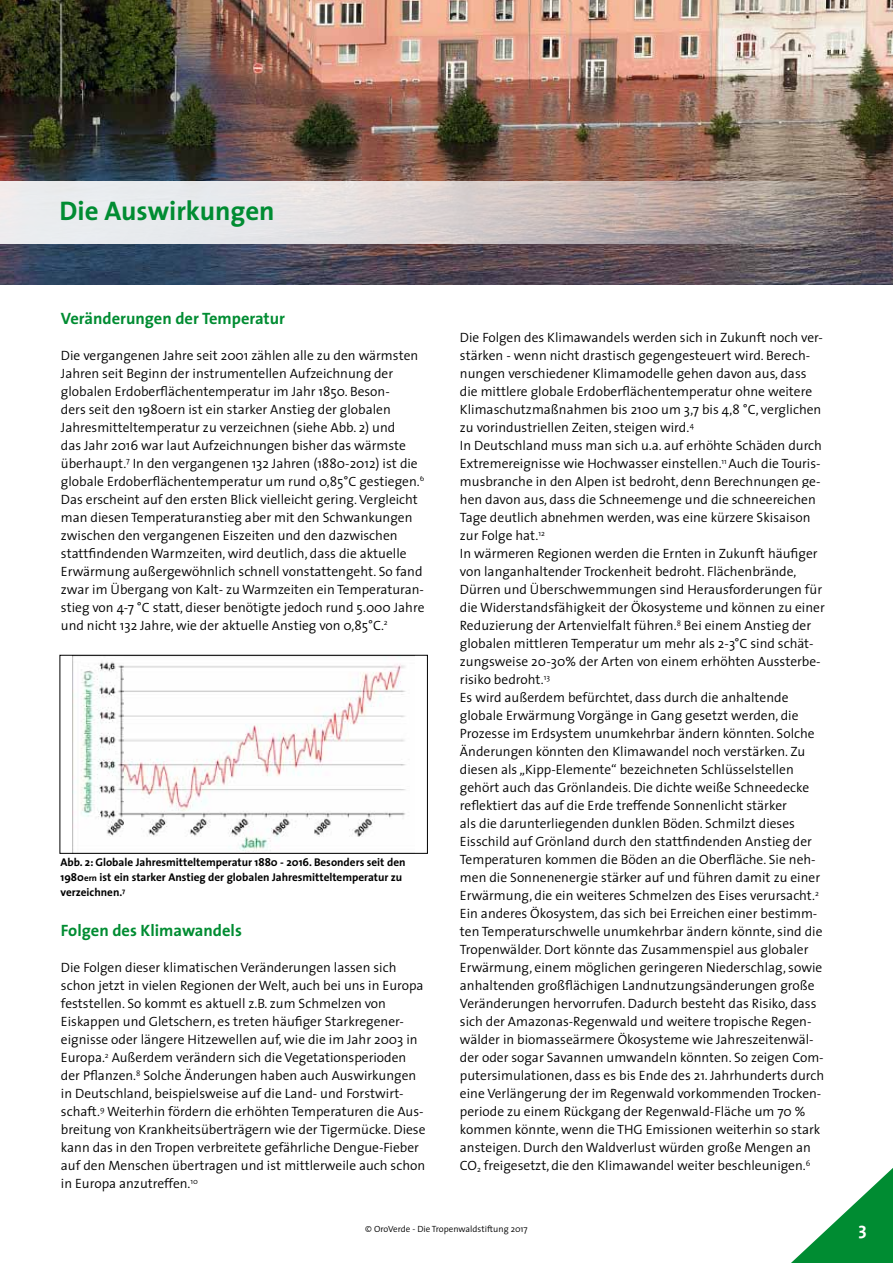
<style>
.page{position:relative;width:893px;height:1263px;background:#fff}
.page>*{position:absolute;margin:0;border:0;box-sizing:border-box;transform-origin:0 0}
.t1{font:700 27px "The Sans";color:#008c32}
.t2{font:700 18px "The Sans";color:#fff}
.t3{font:700 16.5px "The Sans";color:#008c32}
.t4{font:300 13.5px/18px "The Sans";color:#000}
.t5{font:700 11.25px/15px "The Sans";color:#000}
.t6{font:300 9px "The Sans";color:#000}
.s1{font-size:9px}
</style>
<div class="page">
<img style="left:0;top:0;width:893px;height:285px">
<svg style="left:0;top:181px;width:893px;height:63px;background:#cac2c2"></svg>
<img style="left:73px;top:657px;width:333px;height:195px">
<div style="left:60px;top:655px;width:368px;height:199px;border:1px solid #000"></div>
<svg style="left:791px;top:1168px;width:102px;height:95px"></svg>
<h1 class="t1" style="left:60px;top:194px;width:217px">Die Auswirkungen</h1>
<p class="t3" style="left:61px;top:308px;width:226px">Veränderungen der Temperatur</p>
<p class="t4" style="left:61px;top:346px;width:365px">Die vergangenen Jahre seit 2001 zählen alle zu den wärmsten Jahren seit Beginn der instrumentellen Aufzeichnung der globalen Erdoberflächentemperatur im Jahr 1850. Beson-<br>ders seit den 1980ern ist ein starker Anstieg der globalen Jahresmitteltemperatur zu verzeichnen (siehe Abb. 2) und<br>das Jahr 2016 war laut Aufzeichnungen bisher das wärmste überhaupt.<sup>7</sup> In den vergangenen 132 Jahren (1880-2012) ist die globale Erdoberflächentemperatur um rund 0,85°C gestiegen.<sup>6<br></sup>Das erscheint auf den ersten Blick vielleicht gering. Vergleicht man diesen Temperaturanstieg aber mit den Schwankungen zwischen den vergangenen Eiszeiten und den dazwischen stattfindenden Warmzeiten, wird deutlich, dass die aktuelle Erwärmung außergewöhnlich schnell vonstattengeht. So fand zwar im Übergang von Kalt- zu Warmzeiten ein Temperaturan&shy;stieg von 4-7 °C statt, dieser benötigte jedoch rund 5.000 Jahre und nicht 132 Jahre, wie der aktuelle Anstieg von 0,85°C.<sup>2</sup></p>
<p class="t5" style="left:61px;top:855px;width:347px">Abb. 2: Globale Jahresmitteltemperatur 1880 - 2016. Besonders seit den<br>1980<span class="s1">ern</span> ist ein starker Anstieg der globalen Jahresmitteltemperatur zu verzeichnen.<sup>7</sup></p>
<p class="t3" style="left:61px;top:920px;width:182px">Folgen des Klimawandels</p>
<p class="t4" style="left:61px;top:959px;width:366px">Die Folgen dieser klimatischen Veränderungen lassen sich schon jetzt in vielen Regionen der Welt, auch bei uns in Europa feststellen. So kommt es aktuell z.B. zum Schmelzen von Eiskappen und Gletschern, es treten häufiger Starkregener&shy;eignisse oder längere Hitzewellen auf, wie die im Jahr 2003 in Europa.<sup>2</sup> Außerdem verändern sich die Vegetationsperioden der Pflanzen.<sup>8</sup> Solche Änderungen haben auch Auswirkungen in Deutschland, beispielsweise auf die Land- und Forstwirt&shy;schaft.<sup>9</sup> Weiterhin fördern die erhöhten Temperaturen die Aus&shy;breitung von Krankheitsüberträgern wie der Tigermücke. Diese kann das in den Tropen verbreitete gefährliche Dengue-Fieber auf den Menschen übertragen und ist mittlerweile auch schon in Europa anzutreffen.<sup>10</sup></p>
<p class="t4" style="left:460px;top:329px;width:366px">Die Folgen des Klimawandels werden sich in Zukunft noch ver&shy;stärken - wenn nicht drastisch gegengesteuert wird. Berech&shy;nungen verschiedener Klimamodelle gehen davon aus, dass die mittlere globale Erdoberflächentemperatur ohne weitere Klimaschutzmaßnahmen bis 2100 um 3,7 bis 4,8 °C, verglichen zu vorindustriellen Zeiten, steigen wird.<sup>4<br></sup>In Deutschland muss man sich u.a. auf erhöhte Schäden durch Extremereignisse wie Hochwasser einstellen.<sup>11</sup> Auch die Touris&shy;musbranche in den Alpen ist bedroht, denn Berechnungen ge&shy;hen davon aus, dass die Schneemenge und die schneereichen Tage deutlich abnehmen werden, was eine kürzere Skisaison zur Folge hat.<sup>12<br></sup>In wärmeren Regionen werden die Ernten in Zukunft häufiger von langanhaltender Trockenheit bedroht. Flächenbrände, Dürren und Überschwemmungen sind Herausforderungen für die Widerstandsfähigkeit der Ökosysteme und können zu einer Reduzierung der Artenvielfalt führen.<sup>8</sup> Bei einem Anstieg der globalen mittleren Temperatur um mehr als 2-3°C sind schät&shy;zungsweise 20-30% der Arten von einem erhöhten Aussterbe&shy;risiko bedroht.<sup>13<br></sup>Es wird außerdem befürchtet, dass durch die anhaltende globale Erwärmung Vorgänge in Gang gesetzt werden, die Prozesse im Erdsystem unumkehrbar ändern könnten. Solche Änderungen könnten den Klimawandel noch verstärken. Zu diesen als „Kipp-Elemente“ bezeichneten Schlüsselstellen gehört auch das Grönlandeis. Die dichte weiße Schneedecke reflektiert das auf die Erde treffende Sonnenlicht stärker<br>als die darunterliegenden dunklen Böden. Schmilzt dieses Eisschild auf Grönland durch den stattfindenden Anstieg der Temperaturen kommen die Böden an die Oberfläche. Sie neh&shy;men die Sonnenenergie stärker auf und führen damit zu einer Erwärmung, die ein weiteres Schmelzen des Eises verursacht.<sup>2<br></sup>Ein anderes Ökosystem, das sich bei Erreichen einer bestimm&shy;ten Temperaturschwelle unumkehrbar ändern könnte, sind die Tropenwälder. Dort könnte das Zusammenspiel aus globaler Erwärmung, einem möglichen geringeren Niederschlag, sowie anhaltenden großflächigen Landnutzungsänderungen große Veränderungen hervorrufen. Dadurch besteht das Risiko, dass sich der Amazonas-Regenwald und weitere tropische Regen&shy;wälder in biomasseärmere Ökosysteme wie Jahreszeitenwäl&shy;der oder sogar Savannen umwandeln könnten. So zeigen Com&shy;putersimulationen, dass es bis Ende des 21. Jahrhunderts durch eine Verlängerung der im Regenwald vorkommenden Trocken&shy;periode zu einem Rückgang der Regenwald-Fläche um 70 % kommen könnte, wenn die THG Emissionen weiterhin so stark ansteigen. Durch den Waldverlust würden große Mengen an CO<sub>2</sub> freigesetzt, die den Klimawandel weiter beschleunigen.<sup>6</sup></p>
<p class="t6" style="left:365px;top:1223px;width:164px">© OroVerde - Die Tropenwaldstiftung 2017</p>
<h2 class="t2" style="left:859px;top:1217px;width:10px">3</h2>
</div>
